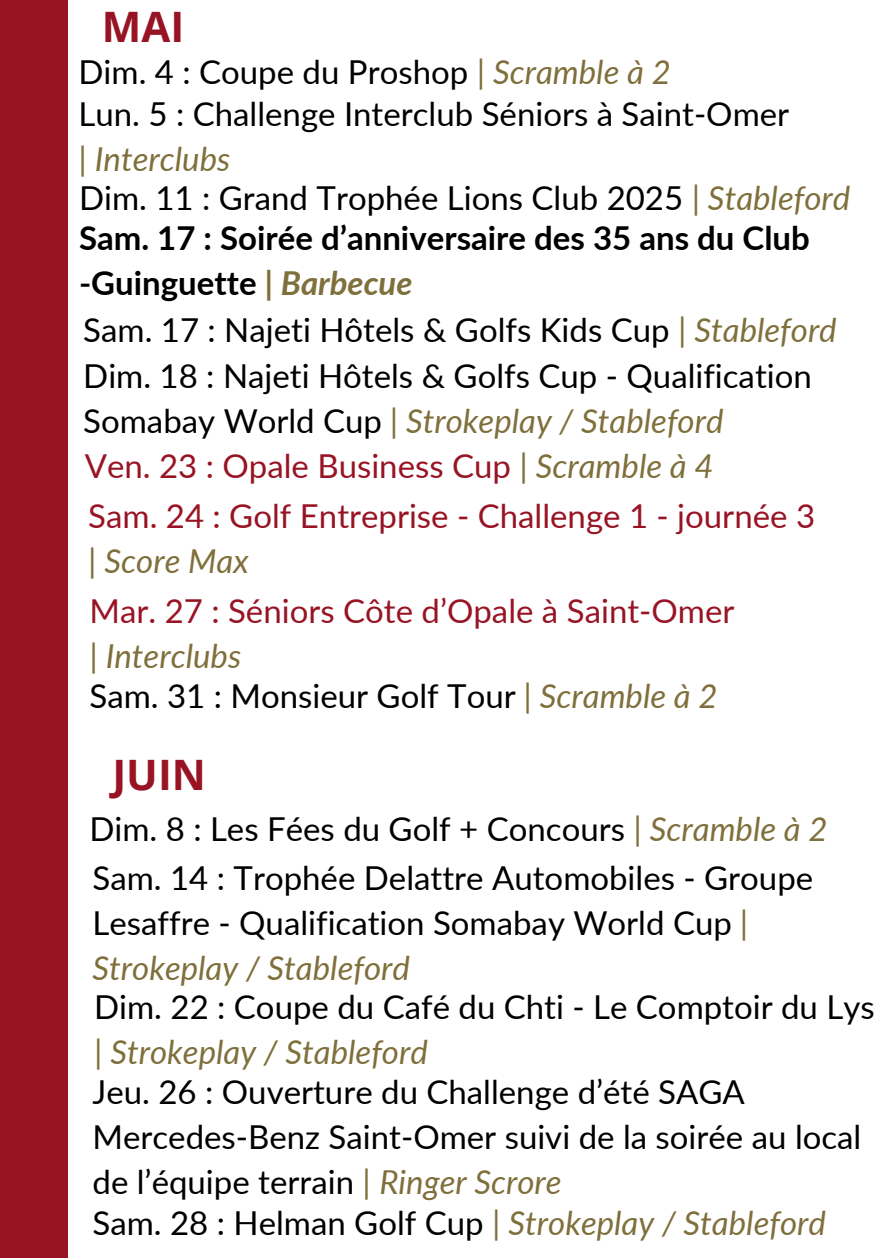
<style>
.page{position:relative;width:894px;height:1258px;background:#fff}
.page>*{position:absolute;margin:0;border:0;box-sizing:border-box;transform-origin:0 0}
.t1{font:700 42px "Open Sans";color:#981424}
.t2{font:33px/45px "Lato";color:#000}
.t3{font:700 33px/45.9px "Lato";color:#000}
.t4{font:italic 33px "Lato";color:#7e6f3b}
.t5{font:33px "Lato";color:#981424}
.s1{font-style:italic;color:#7e6f3b}
.s2{font-weight:400}
.s3{font-weight:400;font-style:italic;color:#7e6f3b}
.s4{color:#981424}
.s5{color:#7e6f3b}
.s6{font-style:normal;color:#000}
</style>
<div class="page">
<div style="left:0;top:0;width:68px;height:1258px;background:#981424"></div>
<p class="t1" style="left:102px;top:-2px;width:84px">MAI</p>
<p class="t2" style="left:79px;top:51px;width:712px;line-height:41.7px">Dim. 4 : Coupe du Proshop <span class="s1">| Scramble à 2<br></span>Lun. 5 : Challenge Interclub Séniors à Saint-Omer</p>
<p class="t2" style="left:79px;top:139px;width:773px;line-height:38.4px"><span class="s1">| Interclubs<br></span>Dim. 11 : Grand Trophée Lions Club 2025 <span class="s1">| Stableford</span></p>
<p class="t3" style="left:79px;top:214px;width:759px">Sam. 17 : Soirée d’anniversaire des 35 ans du Club -Guinguette <span class="s1">| Barbecue<br></span><span class="s2">Sam. 17 : Najeti Hôtels &amp; Golfs Kids Cup</span> <span class="s3">| Stableford</span></p>
<p class="t2" style="left:83px;top:353px;width:730px">Dim. 18 : Najeti Hôtels &amp; Golfs Cup - Qualification<br>Somabay World Cup <span class="s1">| Strokeplay / Stableford<br></span><span class="s4">Ven. 23 : Opale Business Cup</span> <span class="s1">| Scramble à 4</span></p>
<p class="t5" style="left:88px;top:495px;width:728px">Sam. 24 : Golf Entreprise - Challenge 1 - journée 3</p>
<p class="t4" style="left:88px;top:540px;width:162px">| Score Max</p>
<p class="t5" style="left:89px;top:590px;width:646px">Mar. 27 : Séniors Côte d’Opale à Saint-Omer</p>
<p class="t4" style="left:89px;top:635px;width:153px">| Interclubs</p>
<p class="t2" style="left:89px;top:673px;width:629px">Sam. 31 : Monsieur Golf Tour <span class="s1">| Scramble à 2</span></p>
<p class="t1" style="left:112px;top:745px;width:95px">JUIN</p>
<p class="t2" style="left:89px;top:803px;width:739px;line-height:49.5px">Dim. 8 : Les Fées du Golf + Concours <span class="s1">| Scramble à 2<br></span>Sam. 14 : Trophée Delattre Automobiles - Groupe</p>
<p class="t2" style="left:92px;top:900px;width:657px">Lesaffre - Qualification Somabay World Cup <span class="s1">|<br>Strokeplay / Stableford</span></p>
<p class="t2" style="left:94px;top:983px;width:781px">Dim. 22 : Coupe du Café du Chti - Le Comptoir du Lys</p>
<p class="t4" style="left:94px;top:1031px;width:335px">| Strokeplay / Stableford</p>
<p class="t2" style="left:92px;top:1069px;width:770px">Jeu. 26 : Ouverture du Challenge d’été SAGA<br>Mercedes-Benz Saint-Omer suivi de la soirée au local de l’équipe terrain <span class="s5">|</span> <span class="s1">Ringer Scrore</span></p>
<p class="t4" style="left:92px;top:1202px;width:734px"><span class="s6">Sam. 28 : Helman Golf Cup</span> | Strokeplay / Stableford</p>
</div>
